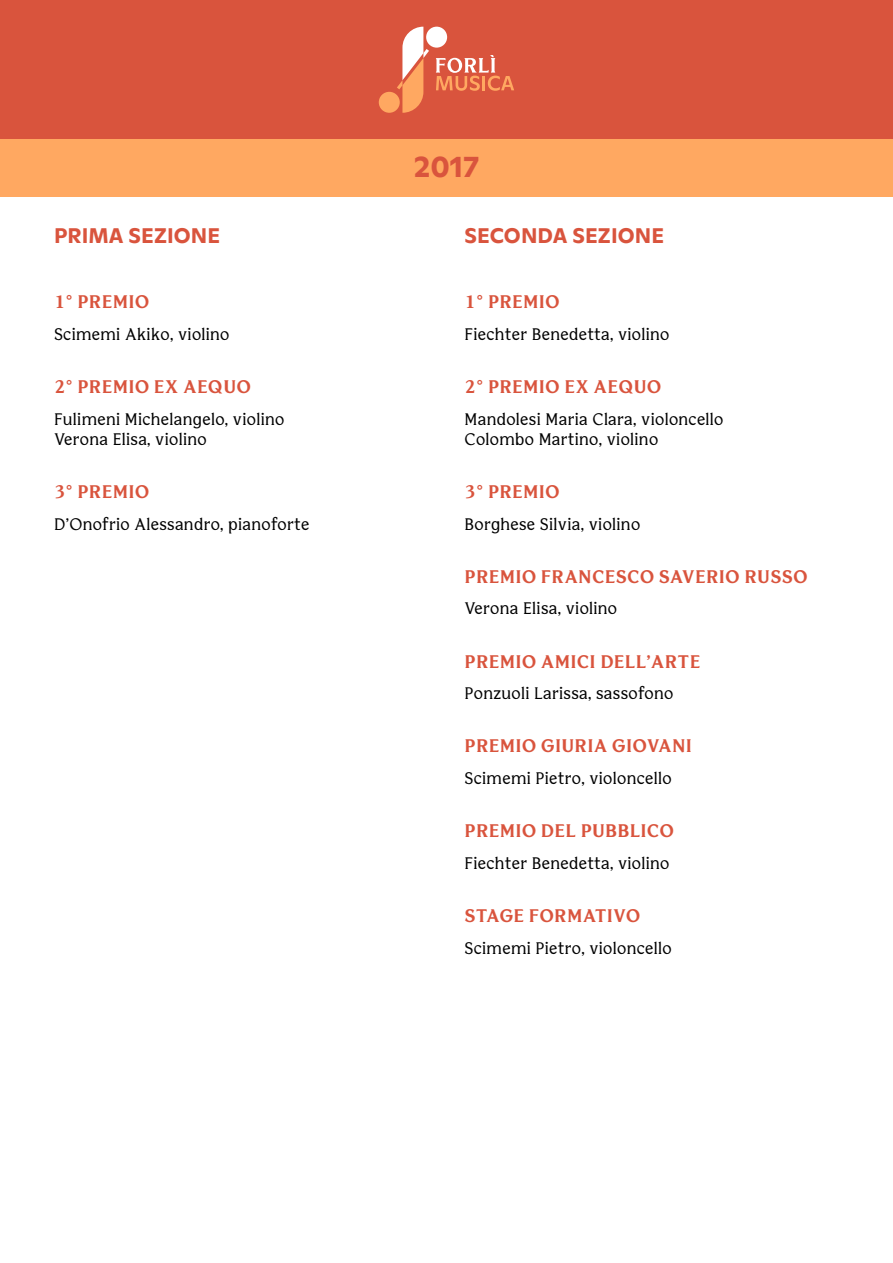
<style>
.page{position:relative;width:893px;height:1263px;background:#fff}
.page>*{position:absolute;margin:0;border:0;box-sizing:border-box;transform-origin:0 0}
.t1{font:700 30px "Ginto";color:#d9543d}
.Sezione{font:700 21px "Ginto";letter-spacing:.005em;color:#d9543d}
.Premi{font:700 18px "Bianco Serif";letter-spacing:.01em;color:#d9543d}
.Body{font:16.5px "Bianco Serif";letter-spacing:.02em;color:#000}
</style>
<div class="page">
<div style="left:0;top:0;width:893px;height:139px;background:#d9543d"></div>
<div style="left:0;top:139px;width:893px;height:57px;background:#ffa861"></div>
<div style="left:379px;top:92px;width:21px;height:21px;background:#ffa861;border-radius:50%"></div>
<div style="left:426px;top:27px;width:21px;height:21px;background:#fff;border-radius:50%"></div>
<svg style="left:397px;top:27px;width:32px;height:86px"></svg>
<svg style="left:436px;top:55px;width:78px;height:36px"></svg>
<p class="Sezione" style="left:54px;top:220px;width:168px">PRIMA SEZIONE</p>
<p class="Premi" style="left:54px;top:290px;width:97px">1° PREMIO</p>
<p class="Body" style="left:54px;top:324px;width:177px">Scimemi Akiko, violino</p>
<p class="Premi" style="left:54px;top:375px;width:199px">2° PREMIO EX AEQUO</p>
<p class="Body" style="left:54px;top:409px;width:232px">Fulimeni Michelangelo, violino</p>
<p class="Body" style="left:54px;top:428px;width:154px">Verona Elisa, violino</p>
<p class="Premi" style="left:54px;top:480px;width:97px">3° PREMIO</p>
<p class="Body" style="left:54px;top:513px;width:257px">D’Onofrio Alessandro, pianoforte</p>
<p class="t1" style="left:414px;top:144px;width:67px">2017</p>
<p class="Sezione" style="left:465px;top:220px;width:201px">SECONDA SEZIONE</p>
<p class="Premi" style="left:464px;top:290px;width:97px">1° PREMIO</p>
<p class="Body" style="left:464px;top:324px;width:206px">Fiechter Benedetta, violino</p>
<p class="Premi" style="left:464px;top:375px;width:199px">2° PREMIO EX AEQUO</p>
<p class="Body" style="left:464px;top:409px;width:260px">Mandolesi Maria Clara, violoncello</p>
<p class="Body" style="left:464px;top:428px;width:195px">Colombo Martino, violino</p>
<p class="Premi" style="left:464px;top:480px;width:97px">3° PREMIO</p>
<p class="Body" style="left:464px;top:513px;width:177px">Borghese Silvia, violino</p>
<p class="Premi" style="left:465px;top:565px;width:345px">PREMIO FRANCESCO SAVERIO RUSSO</p>
<p class="Body" style="left:464px;top:598px;width:154px">Verona Elisa, violino</p>
<p class="Premi" style="left:465px;top:650px;width:237px">PREMIO AMICI DELL’ARTE</p>
<p class="Body" style="left:464px;top:683px;width:210px">Ponzuoli Larissa, sassofono</p>
<p class="Premi" style="left:465px;top:735px;width:229px">PREMIO GIURIA GIOVANI</p>
<p class="Body" style="left:464px;top:768px;width:209px">Scimemi Pietro, violoncello</p>
<p class="Premi" style="left:465px;top:820px;width:211px">PREMIO DEL PUBBLICO</p>
<p class="Body" style="left:464px;top:853px;width:206px">Fiechter Benedetta, violino</p>
<p class="Premi" style="left:465px;top:905px;width:177px">STAGE FORMATIVO</p>
<p class="Body" style="left:464px;top:938px;width:209px">Scimemi Pietro, violoncello</p>
</div>
